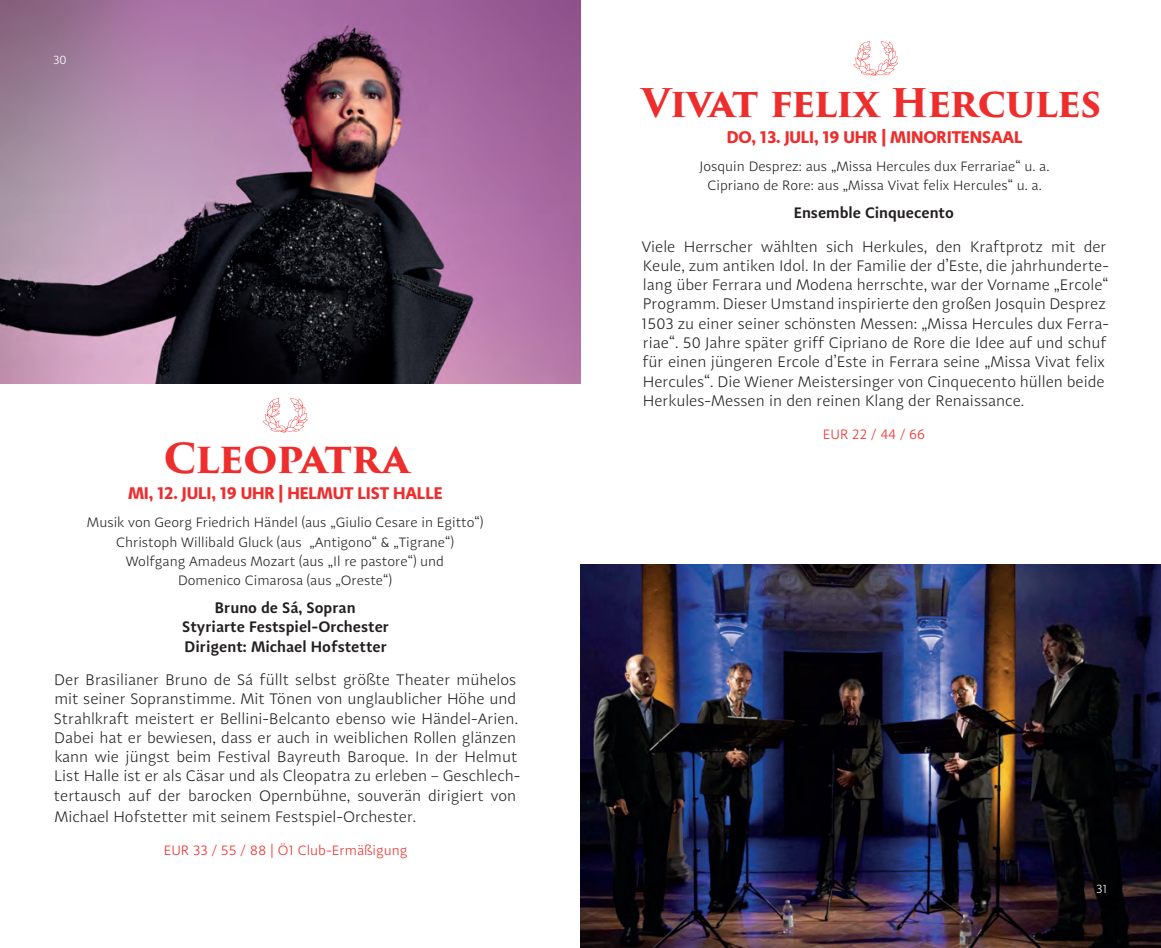
<style>
.page{position:relative;width:1161px;height:948px;background:#fff}
.page>*{position:absolute;margin:0;border:0;box-sizing:border-box;transform-origin:0 0}
.t1{font:700 40.25px "Trajan Pro 3";letter-spacing:-.035em;color:#ee2d2d}
.t2{font:700 38.5px "Trajan Pro 3";letter-spacing:-.035em;color:#ee2d2d}
.t3{font:700 17.5px "Adagio Sans";letter-spacing:-.01em;color:#ee2d2d}
.t4{font:300 15.75px/19.2px "Adagio Sans";color:#231f20}
.t5{font:600 15.75px/19.2px "Adagio Sans";color:#231f20;text-align:center}
.t6{font:300 14px/19.2px "Adagio Sans";color:#231f20;text-align:center}
.t7{font:300 14px "Adagio Sans";color:#ee2d29}
.t8{font:300 12.25px "Adagio Sans";color:#fff}
</style>
<div class="page">
<img style="left:0;top:0;width:580px;height:383px">
<svg style="left:263px;top:397px;width:45px;height:35px"></svg>
<img style="left:580px;top:565px;width:581px;height:382px">
<svg style="left:853px;top:41px;width:45px;height:35px"></svg>
<p class="t8" style="left:53px;top:53px;width:15px">30</p>
<h1 class="t1" style="left:163px;top:428px;width:248px">Cleopatra</h1>
<p class="t3" style="left:128px;top:482px;width:316px">MI, 12. JULI, 19 UHR | HELMUT LIST HALLE</p>
<p class="t6" style="left:87px;top:513px;width:398px">Musik von Georg Friedrich Händel (aus „Giulio Cesare in Egitto“)<br>Christoph Willibald Gluck (aus „Antigono“ &amp; „Tigrane“)<br>Wolfgang Amadeus Mozart (aus „Il re pastore“) und<br>Domenico Cimarosa (aus „Oreste“)</p>
<p class="t5" style="left:182px;top:598px;width:208px">Bruno de Sá, Sopran<br>Styriarte Festspiel-Orchester<br>Dirigent: Michael Hofstetter</p>
<p class="t4" style="left:54px;top:670px;width:468px">Der Brasilianer Bruno de Sá füllt selbst größte Theater mühelos mit seiner Sopranstimme. Mit Tönen von unglaublicher Höhe und Strahlkraft meistert er Bellini-Belcanto ebenso wie Händel-Arien.<br>Dabei hat er bewiesen, dass er auch in weiblichen Rollen glänzen kann wie jüngst beim Festival Bayreuth Baroque. In der Helmut List Halle ist er als Cäsar und als Cleopatra zu erleben – Geschlech&shy;tertausch auf der barocken Opernbühne, souverän dirigiert von</p>
<p class="t4" style="left:54px;top:806px;width:363px">Michael Hofstetter mit seinem Festspiel-Orchester.</p>
<p class="t7" style="left:164px;top:841px;width:245px">EUR 33 / 55 / 88 | Ö1 Club-Ermäßigung</p>
<h2 class="t2" style="left:642px;top:74px;width:460px">Vivat felix Hercules</h2>
<p class="t3" style="left:727px;top:126px;width:298px">DO, 13. JULI, 19 UHR | MINORITENSAAL</p>
<p class="t6" style="left:699px;top:157px;width:351px">Josquin Desprez: aus „Missa Hercules dux Ferrariae“ u. a.<br>Cipriano de Rore: aus „Missa Vivat felix Hercules“ u. a.</p>
<p class="t5" style="left:794px;top:204px;width:162px">Ensemble Cinquecento</p>
<p class="t4" style="left:641px;top:237px;width:469px">Viele Herrscher wählten sich Herkules, den Kraftprotz mit der Keule, zum antiken Idol. In der Familie der d’Este, die jahrhunderte&shy;lang über Ferrara und Modena herrschte, war der Vorname „Ercole“ Programm. Dieser Umstand inspirierte den großen Josquin Desprez 1503 zu einer seiner schönsten Messen: „Missa Hercules dux Ferra&shy;riae“. 50 Jahre später griff Cipriano de Rore die Idee auf und schuf für einen jüngeren Ercole d’Este in Ferrara seine „Missa Vivat felix Hercules“. Die Wiener Meistersinger von Cinquecento hüllen beide Herkules-Messen in den reinen Klang der Renaissance.</p>
<p class="t7" style="left:823px;top:426px;width:104px">EUR 22 / 44 / 66</p>
<p class="t8" style="left:1096px;top:881px;width:13px">31</p>
</div>
